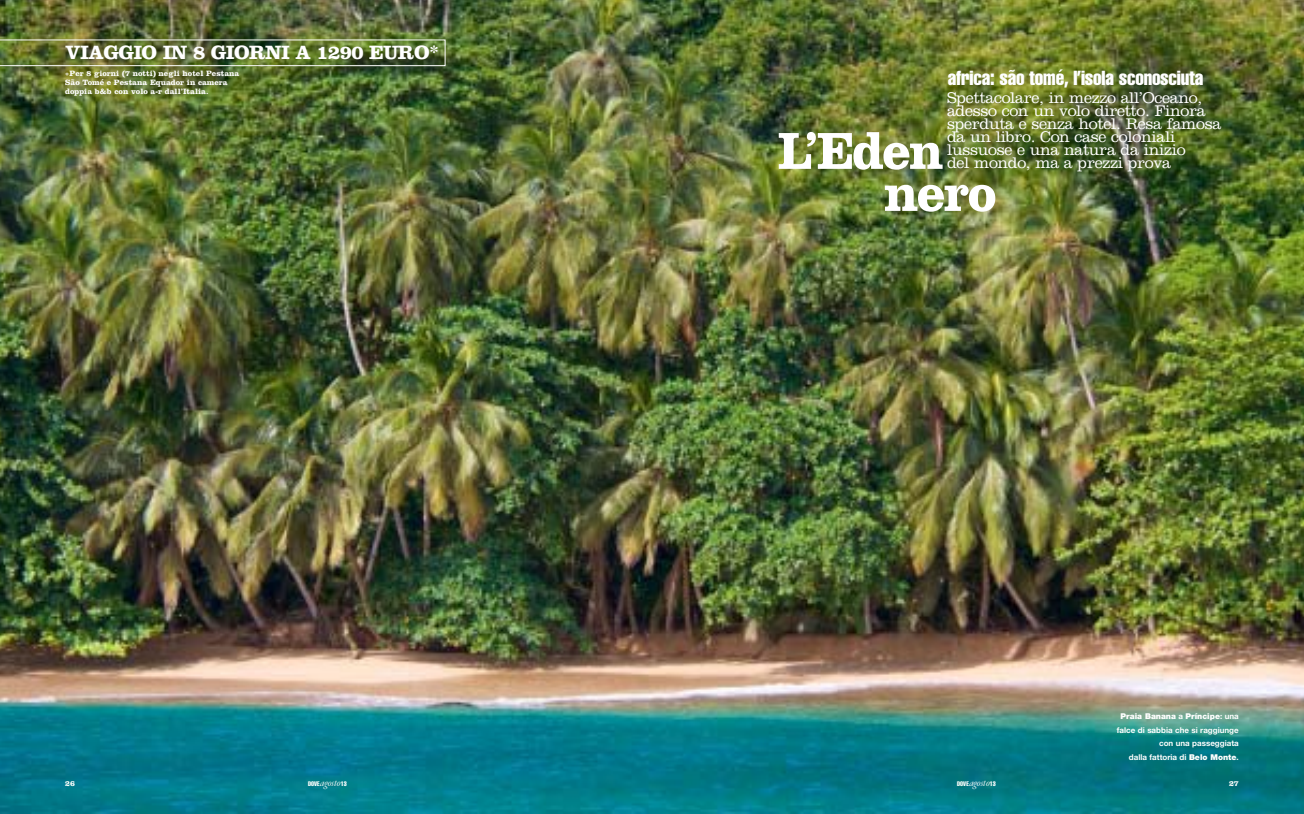
<style>
.page{position:relative;width:1304px;height:814px;background:#fff}
.page>*{position:absolute;margin:0;border:0;box-sizing:border-box;transform-origin:0 0}
.t1{font:700 54px "Clarendon LT Std";letter-spacing:-.03em;color:#fff;scale:.95 1}
.t2{font:20px "Helvetica LT Std Comp";letter-spacing:-.01em;color:#fff}
.t3{font:700 20px "Clarendon LT Std";letter-spacing:-.03em;color:#fff}
.t4{font:300 16px/13px "Clarendon LT Std";letter-spacing:-.02em;color:#fff}
.t5{font:700 8px/9px "Clarendon LT Std";color:#fff}
.t6{font:700 8px/13.5px "Helvetica Neue LT Std";color:#fff;text-align:right}
.t7{font:6.5px "Helvetica LT Std Comp";color:#fff}
.s1{font-weight:900}
.s2{font-family:"Garamond FB Display";font-style:italic;font-size:11px}
</style>
<div class="page">
<img style="left:0;top:1px;width:1303px;height:812px">
<img style="left:0;top:40px;width:445px;height:26px">
<p class="t3" style="left:65px;top:40px;width:375px">VIAGGIO IN 8 GIORNI A 1290 EURO*</p>
<p class="t5" style="left:65px;top:69px;width:176px">*Per 8 giorni (7 notti) negli hotel Pestana<br>São Tomé e Pestana Equador in camera doppia b&amp;b con volo a-r dall’Italia.</p>
<p class="t2" style="left:948px;top:65px;width:257px">africa: são tomé, l’isola sconosciuta</p>
<p class="t4" style="left:947px;top:91px;width:276px">Spettacolare, in mezzo all’Oceano, adesso con un volo diretto. Finora sperduta e senza hotel. Resa famosa da un libro. Con case coloniali lussuose e una natura da inizio</p>
<h1 class="t1" style="left:778px;top:118px;width:175px">L’Eden</h1>
<p class="t4" style="left:947px;top:156px;width:225px">del mondo, ma a prezzi prova</p>
<h1 class="t1" style="left:884px;top:160px;width:120px">nero</h1>
<p class="t6" style="left:1117px;top:709px;width:123px"><span class="s1">Praia Banana</span> a <span class="s1">Príncipe</span>: una falce di sabbia che si raggiunge con una passeggiata<br>dalla fattoria di <span class="s1">Belo Monte</span>.</p>
<p class="t5" style="left:65px;top:778px;width:11px">26</p>
<p class="t7" style="left:308px;top:779px;width:40px">DOVE<span class="s2">agosto</span>13</p>
<p class="t7" style="left:957px;top:779px;width:40px">DOVE<span class="s2">agosto</span>13</p>
<p class="t5" style="left:1229px;top:778px;width:11px">27</p>
</div>
